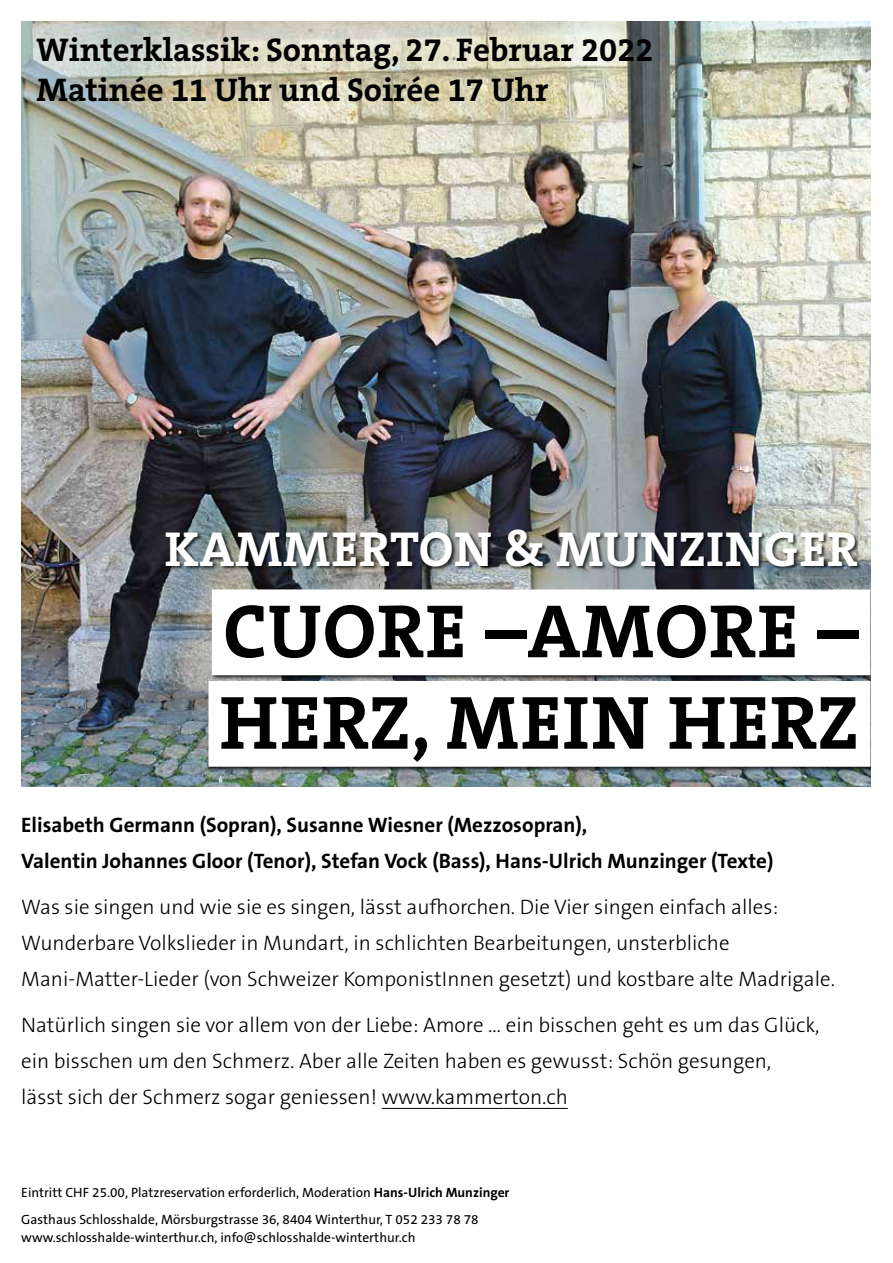
<style>
.page{position:relative;width:893px;height:1263px;background:#fff}
.page>*{position:absolute;margin:0;border:0;box-sizing:border-box;transform-origin:0 0}
.t1{font:700 76.2px/91.5px "The Serif B W7";letter-spacing:.01em;color:#000}
.t2{font:700 49.5px "The Serif B W7";letter-spacing:.015em;color:#fff}
.t3{font:700 33px/39.6px "The Serif B W7";color:#000}
.t4{font:300 21px/36px "The Sans B W3";color:#000}
.t5{font:700 21px/36px "The Sans B W7";color:#000}
.t6{font:13.5px/27px "The Sans B W5 Plain";color:#000}
.s1{font-family:"The Sans B W7";font-weight:700}
</style>
<div class="page">
<img style="left:21px;top:21px;width:850px;height:766px">
<div style="left:165px;top:529px;width:711px;height:243px;background:#000;opacity:.75"></div>
<div style="left:212px;top:589px;width:658px;height:86px;background:#fff"></div>
<div style="left:208px;top:681px;width:662px;height:86px;background:#fff"></div>
<div style="left:872px;top:21px;width:21px;height:856px;background:#fff"></div>
<hr style="left:382px;top:1108px;width:186px;height:1px;background:#000">
<h3 class="t3" style="left:37px;top:30px;width:618px">Winterklassik: Sonntag, 27. Februar 2022<br>Matinée 11 Uhr und Soirée 17 Uhr</h3>
<h2 class="t2" style="left:165px;top:516px;width:695px">KAMMERTON &amp; MUNZINGER</h2>
<h1 class="t1" style="left:220px;top:585px;width:640px">CUORE –AMORE –<br>HERZ, MEIN HERZ</h1>
<p class="t5" style="left:21px;top:807px;width:754px">Elisabeth Germann (Sopran), Susanne Wiesner (Mezzosopran),<br>Valentin Johannes Gloor (Tenor), Stefan Vock (Bass), Hans-Ulrich Munzinger (Texte)</p>
<p class="t4" style="left:21px;top:889px;width:815px">Was sie singen und wie sie es singen, lässt aufhorchen. Die Vier singen einfach alles:<br>Wunderbare Volkslieder in Mundart, in schlichten Bearbeitungen, unsterbliche<br>Mani-Matter-Lieder (von Schweizer KomponistInnen gesetzt) und kostbare alte Madrigale.</p>
<p class="t4" style="left:21px;top:1006px;width:800px">Natürlich singen sie vor allem von der Liebe: Amore … ein bisschen geht es um das Glück, ein bisschen um den Schmerz. Aber alle Zeiten haben es gewusst: Schön gesungen,<br>lässt sich der Schmerz sogar geniessen! www.kammerton.ch</p>
<p class="t6" style="left:21px;top:1179px;width:490px">Eintritt CHF 25.00, Platzreservation erforderlich, Moderation <span class="s1">Hans-Ulrich Munzinger<br></span>Gasthaus Schlosshalde, Mörsburgstrasse 36, 8404 Winterthur, T 052 233 78 78</p>
<p class="t6" style="left:21px;top:1224px;width:396px">www.schlosshalde-winterthur.ch, info@schlosshalde-winterthur.ch</p>
</div>
